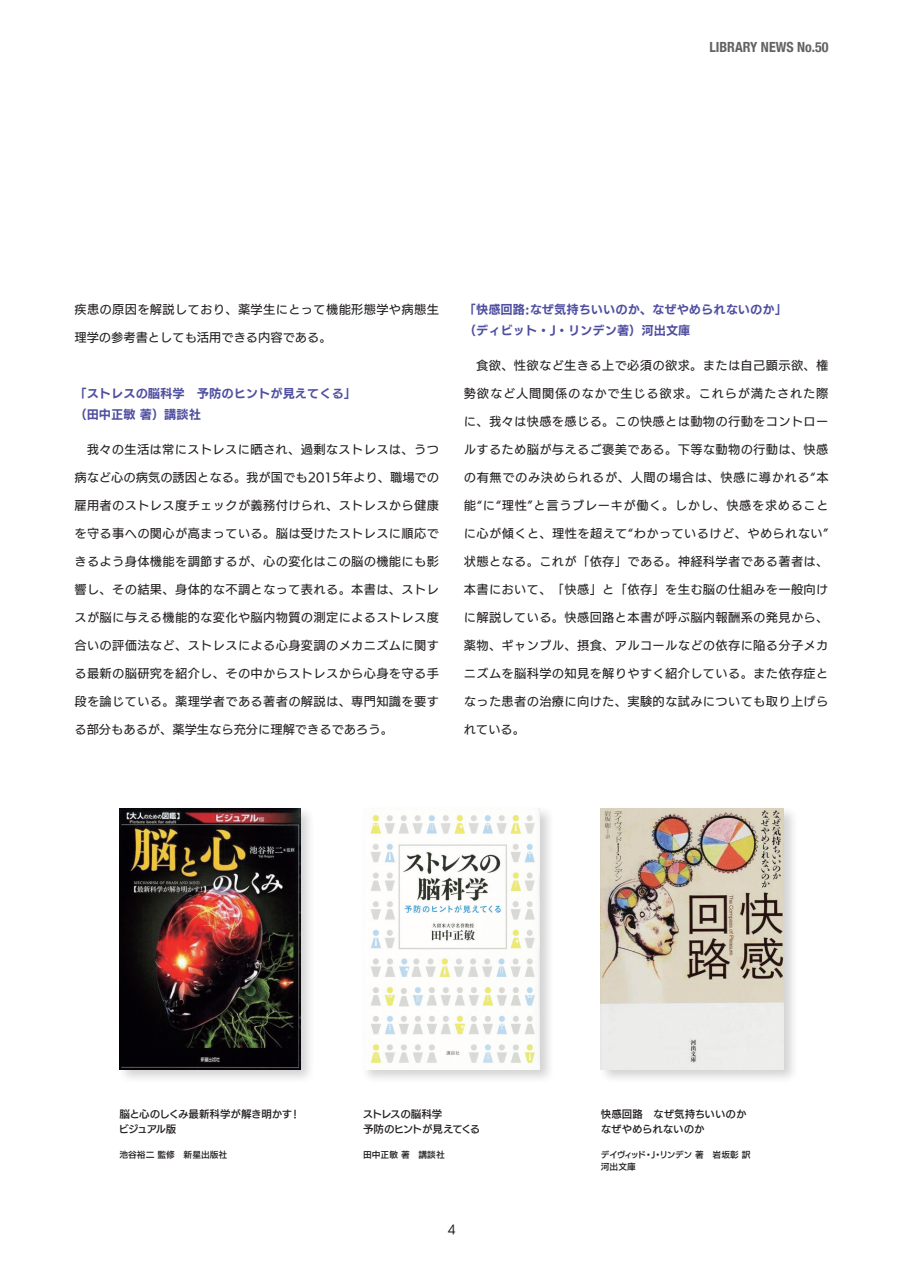
<style>
.page{position:relative;width:903px;height:1275px;background:#fff}
.page>*{position:absolute;margin:0;border:0;box-sizing:border-box;transform-origin:0 0}
.t1{font:700 condensed 14px "Helvetica Neue";color:#636366}
.t2{font:12.25px "UD Kakugo Small Pr 6 N M";letter-spacing:.025em;color:#231f20}
.t3{font:12.25px "UD Kakugo Small Pr 6 N B";color:#504fa1}
.t4{font:12.25px "UD Kakugo Small Pr 6 N M";color:#231f20}
.t5{font:12.25px "UD Kakugo Small Pr 6 N M";letter-spacing:.05em;color:#231f20}
.t6{font:12.25px "UD Kakugo Small Pr 6 N M";letter-spacing:.045em;color:#231f20}
.t7{font:12.25px "UD Kakugo Small Pr 6 N M";letter-spacing:.065em;color:#231f20}
.t8{font:10.5px "UD Kakugo Small Pr 6 N DB";letter-spacing:-.01em;color:#231f20}
.t9{font:10.5px "UD Kakugo Small Pr 6 N DB";letter-spacing:-.08em;color:#231f20}
.t10{font:8.75px "UD Kakugo Small Pr 6 N DB";color:#231f20}
.t11{font:8.75px "UD Kakugo Small Pr 6 N DB";letter-spacing:-.045em;color:#231f20}
</style>
<div class="page">
<div style="left:361px;top:806px;width:194px;height:278px;background:#231f20;opacity:.2"></div>
<img style="left:363px;top:808px;width:177px;height:261px">
<div style="left:117px;top:806px;width:199px;height:278px;background:#231f20;opacity:.2"></div>
<img style="left:119px;top:808px;width:182px;height:261px">
<div style="left:599px;top:806px;width:199px;height:278px;background:#231f20;opacity:.2"></div>
<img style="left:601px;top:808px;width:182px;height:261px">
<p class="t1" style="left:709px;top:35px;width:121px">LIBRARY NEWS No.50</p>
<p class="t2" style="left:74px;top:303px;width:366px">疾患の原因を解説しており、薬学生にとって機能形態学や病態生</p>
<p class="t4" style="left:74px;top:331px;width:259px">理学の参考書としても活用できる内容である。</p>
<p class="t3" style="left:74px;top:387px;width:283px">「ストレスの脳科学　予防のヒントが見えてくる」</p>
<p class="t3" style="left:74px;top:408px;width:128px">（田中正敏 著）講談社</p>
<p class="t2" style="left:87px;top:443px;width:354px">我々の生活は常にストレスに晒され、過剰なストレスは、うつ</p>
<p class="t4" style="left:74px;top:471px;width:366px">病など心の病気の誘因となる。我が国でも2015年より、職場での</p>
<p class="t2" style="left:74px;top:499px;width:366px">雇用者のストレス度チェックが義務付けられ、ストレスから健康</p>
<p class="t2" style="left:74px;top:527px;width:366px">を守る事への関心が高まっている。脳は受けたストレスに順応で</p>
<p class="t2" style="left:74px;top:555px;width:366px">きるよう身体機能を調節するが、心の変化はこの脳の機能にも影</p>
<p class="t2" style="left:74px;top:583px;width:366px">響し、その結果、身体的な不調となって表れる。本書は、ストレ</p>
<p class="t2" style="left:74px;top:611px;width:366px">スが脳に与える機能的な変化や脳内物質の測定によるストレス度</p>
<p class="t2" style="left:74px;top:639px;width:366px">合いの評価法など、ストレスによる心身変調のメカニズムに関す</p>
<p class="t2" style="left:74px;top:667px;width:366px">る最新の脳研究を紹介し、その中からストレスから心身を守る手</p>
<p class="t2" style="left:74px;top:695px;width:366px">段を論じている。薬理学者である著者の解説は、専門知識を要す</p>
<p class="t4" style="left:74px;top:723px;width:320px">る部分もあるが、薬学生なら充分に理解できるであろう。</p>
<p class="t3" style="left:464px;top:303px;width:325px">「快感回路:なぜ気持ちいいのか、なぜやめられないのか」</p>
<p class="t3" style="left:464px;top:324px;width:228px">（ディビット・J・リンデン著）河出文庫</p>
<p class="t2" style="left:476px;top:359px;width:354px">食欲、性欲など生きる上で必須の欲求。または自己顕示欲、権</p>
<p class="t7" style="left:464px;top:387px;width:366px">勢欲など人間関係のなかで生じる欲求。これらが満たされた際</p>
<p class="t2" style="left:464px;top:415px;width:366px">に、我々は快感を感じる。この快感とは動物の行動をコントロー</p>
<p class="t2" style="left:464px;top:443px;width:366px">ルするため脳が与えるご褒美である。下等な動物の行動は、快感</p>
<p class="t6" style="left:464px;top:471px;width:366px">の有無でのみ決められるが、人間の場合は、快感に導かれる“本</p>
<p class="t5" style="left:464px;top:499px;width:366px">能“に“理性”と言うブレーキが働く。しかし、快感を求めること</p>
<p class="t2" style="left:464px;top:527px;width:366px">に心が傾くと、理性を超えて“わかっているけど、やめられない”</p>
<p class="t2" style="left:464px;top:555px;width:366px">状態となる。これが「依存」である。神経科学者である著者は、</p>
<p class="t2" style="left:464px;top:583px;width:366px">本書において、「快感」と「依存」を生む脳の仕組みを一般向け</p>
<p class="t2" style="left:464px;top:611px;width:366px">に解説している。快感回路と本書が呼ぶ脳内報酬系の発見から、</p>
<p class="t2" style="left:464px;top:639px;width:366px">薬物、ギャンブル、摂食、アルコールなどの依存に陥る分子メカ</p>
<p class="t2" style="left:464px;top:667px;width:366px">ニズムを脳科学の知見を解りやすく紹介している。また依存症と</p>
<p class="t2" style="left:464px;top:695px;width:366px">なった患者の治療に向けた、実験的な試みについても取り上げら</p>
<p class="t2" style="left:464px;top:723px;width:63px">れている。</p>
<p class="t8" style="left:119px;top:1108px;width:178px">脳と心のしくみ最新科学が解き明かす!</p>
<p class="t8" style="left:119px;top:1124px;width:59px">ビジュアル版</p>
<p class="t10" style="left:119px;top:1149px;width:109px">池谷裕二監修　新星出版社</p>
<p class="t8" style="left:363px;top:1108px;width:81px">ストレスの脳科学</p>
<p class="t9" style="left:363px;top:1124px;width:119px">予防のヒントが見えてくる</p>
<p class="t10" style="left:363px;top:1149px;width:83px">田中正敏著　講談社</p>
<p class="t2" style="left:447px;top:1222px;width:10px">4</p>
<p class="t8" style="left:601px;top:1108px;width:147px">快感回路　なぜ気持ちいいのか</p>
<p class="t8" style="left:601px;top:1124px;width:105px">なぜやめられないのか</p>
<p class="t11" style="left:601px;top:1149px;width:151px">デイヴィッド・J・リンデン著　岩坂彰訳</p>
<p class="t10" style="left:601px;top:1162px;width:36px">河出文庫</p>
</div>
